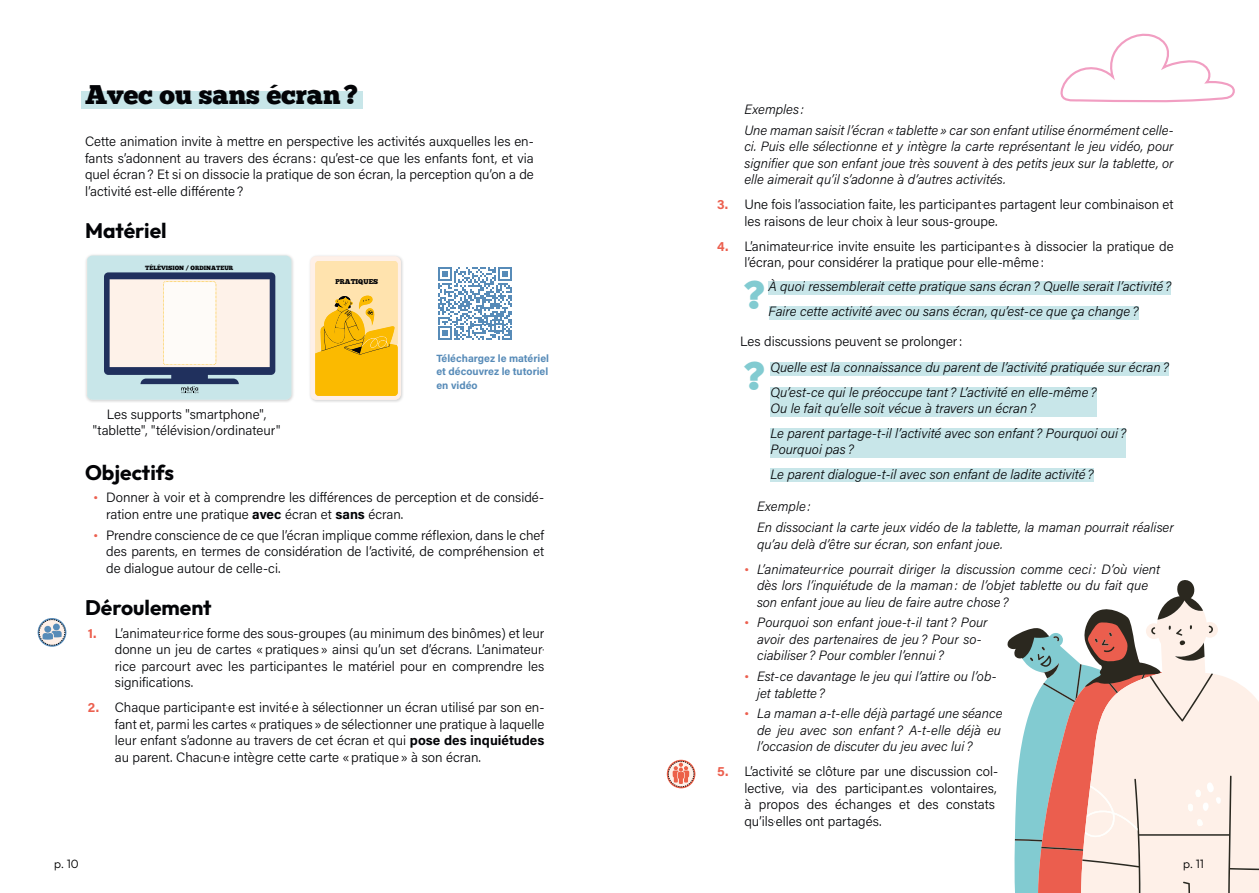
<style>
.page{position:relative;width:1259px;height:893px;background:#fff}
.page>*{position:absolute;margin:0;border:0;box-sizing:border-box;transform-origin:0 0}
.Text{font:39.9px "Chunk Five";color:#82cbd1}
.Titre_1{font:27px "Chunk Five";color:#030407}
.Sous-titre_1{font:700 21px "Outfit";color:#030407}
.Text-2{font:300 13.5px/16.5px "Acumin Pro";color:#030407;text-align:justify}
.Number{font:italic 300 13.5px/16.5px "Acumin Pro";color:#030407}
.Questions_surlignage_1{font:italic 300 13.5px/16.2px "Acumin Pro";color:#030407}
.Number-2{font:300 13.5px "Acumin Pro";color:#030407}
.Exemples{font:italic 300 13.5px "Acumin Pro";color:#030407}
.t1{font:300 12px "Outfit";color:#000}
.Text-3{font:700 10.5px/13.5px "Acumin Pro";color:#578bb8;text-align:justify}
.t2{font:7.05px "Chunk Five";color:#030407}
.t3{font:6.15px "Chunk Five";color:#030407}
.s1{font-weight:700;color:#ec604f}
.s2{font-family:"Chunk Five";font-weight:400;color:#ec604f}
.s3{font-weight:700}
.s4{font-family:"Chunk Five";font-weight:400;font-style:normal;color:#ec604f}
</style>
<div class="page">
<svg style="left:1007px;top:580px;width:252px;height:313px"></svg>
<div style="left:81px;top:92px;width:281px;height:17px;background:#c8e6e9"></div>
<div style="left:84px;top:253px;width:319px;height:150px;background:#000;opacity:.2"></div>
<svg style="left:87px;top:255px;width:204px;height:145px;background:#cad3d6"></svg>
<svg style="left:311px;top:256px;width:90px;height:144px;background:#f8ce64"></svg>
<svg style="left:438px;top:267px;width:73px;height:73px"></svg>
<svg style="left:667px;top:760px;width:28px;height:28px"></svg>
<svg style="left:668px;top:761px;width:26px;height:26px"></svg>
<div style="left:768px;top:281px;width:403px;height:14px;background:#c8e6e9"></div>
<div style="left:768px;top:306px;width:370px;height:13px;background:#c8e6e9"></div>
<svg style="left:1060px;top:33px;width:175px;height:70px"></svg>
<svg style="left:38px;top:618px;width:28px;height:29px"></svg>
<svg style="left:39px;top:619px;width:26px;height:26px"></svg>
<div style="left:770px;top:362px;width:399px;height:14px;background:#c8e6e9"></div>
<div style="left:770px;top:387px;width:326px;height:29px;background:#c8e6e9"></div>
<div style="left:770px;top:428px;width:356px;height:29px;background:#c8e6e9"></div>
<div style="left:770px;top:469px;width:323px;height:13px;background:#c8e6e9"></div>
<p class="Titre_1" style="left:85px;top:78px;width:274px">Avec ou sans écran?</p>
<p class="Text-2" style="left:85px;top:133px;width:450px">Cette animation invite à mettre en perspective les activités auxquelles les en&shy;fants s’adonnent au travers des écrans : qu’est-ce que les enfants font, et via quel écran? Et si on dissocie la pratique de son écran, la perception qu’on a de l’activité est-elle différente?</p>
<p class="Sous-titre_1" style="left:85px;top:217px;width:83px">Matériel</p>
<p class="t3" style="left:145px;top:264px;width:90px">TÉLÉVISION / ORDINATEUR</p>
<p class="Exemples" style="left:744px;top:100px;width:61px">Exemples :</p>
<p class="Number" style="left:744px;top:121px;width:431px;text-align:justify">Une maman saisit l’écran «tablette» car son enfant utilise énormément celle&shy;ci. Puis elle sélectionne et y intègre la carte représentant le jeu vidéo, pour signifier que son enfant joue très souvent à des petits jeux sur la tablette, or elle aimerait qu’il s’adonne à d’autres activités.</p>
<p class="Text-2" style="left:744px;top:196px;width:431px;text-indent:-27px"><span class="s1">3.</span> Une fois l’association faite, les participant.es partagent leur combinaison et les raisons de leur choix à leur sous-groupe.</p>
<p class="Text-2" style="left:744px;top:237px;width:431px;text-indent:-27px"><span class="s1">4.</span> L’animateur.rice invite ensuite les participant.e.s à dissocier la pratique de l’écran, pour considérer la pratique pour elle-même:</p>
<p class="t2" style="left:335px;top:277px;width:44px">PRATIQUES</p>
<p class="Questions_surlignage_1" style="left:768px;top:278px;width:404px">À quoi ressemblerait cette pratique sans écran? Quelle serait l’activité?</p>
<p class="Text" style="left:744px;top:271px;width:22px">?</p>
<p class="Questions_surlignage_1" style="left:768px;top:302px;width:371px">Faire cette activité avec ou sans écran, qu’est-ce que ça change?</p>
<p class="Text-2" style="left:93px;top:405px;width:189px;text-align:center">Les supports "smartphone", "tablette", "télévision/ordinateur"</p>
<p class="Sous-titre_1" style="left:85px;top:459px;width:91px">Objectifs</p>
<p class="Number-2" style="left:740px;top:332px;width:224px">Les discussions peuvent se prolonger:</p>
<p class="Text-3" style="left:436px;top:351px;width:114px">Téléchargez le matériel et découvrez le tutoriel en vidéo</p>
<p class="Text" style="left:744px;top:351px;width:22px">?</p>
<p class="Questions_surlignage_1" style="left:770px;top:359px;width:400px">Quelle est la connaissance du parent de l’activité pratiquée sur écran?</p>
<p class="Questions_surlignage_1" style="left:770px;top:383px;width:328px">Qu’est-ce qui le préoccupe tant ? L’activité en elle-même?<br>Ou le fait qu’elle soit vécue à travers un écran?</p>
<p class="Questions_surlignage_1" style="left:770px;top:424px;width:357px">Le parent partage-t-il l’activité avec son enfant ? Pourquoi oui ?<br>Pourquoi pas ?</p>
<p class="Questions_surlignage_1" style="left:770px;top:465px;width:325px">Le parent dialogue-t-il avec son enfant de ladite activité?</p>
<p class="Text-2" style="left:106px;top:489px;width:439px;text-indent:-13px"><span class="s2">•</span> Donner à voir et à comprendre les différences de perception et de considé&shy;ration entre une pratique <span class="s3">avec</span> écran et <span class="s3">sans</span> écran.</p>
<p class="Text-2" style="left:106px;top:526px;width:439px;text-indent:-13px"><span class="s2">•</span> Prendre conscience de ce que l’écran implique comme réflexion, dans le chef des parents, en termes de considération de l’activité, de compréhension et de dialogue autour de celle-ci.</p>
<p class="Sous-titre_1" style="left:85px;top:594px;width:128px">Déroulement</p>
<p class="Text-2" style="left:115px;top:624px;width:431px;text-indent:-27px"><span class="s1">1.</span> L’animateur.rice forme des sous-groupes (au minimum des binômes) et leur donne un jeu de cartes «pratiques» ainsi qu’un set d’écrans. L’animateur. rice parcourt avec les participant.es le matériel pour en comprendre les significations.</p>
<p class="Text-2" style="left:115px;top:699px;width:431px;text-indent:-27px"><span class="s1">2.</span> Chaque participant.e est invité.e à sélectionner un écran utilisé par son en&shy;fant et, parmi les cartes «pratiques» de sélectionner une pratique à laquelle leur enfant s’adonne au travers de cet écran et qui <span class="s3">pose des inquiétudes </span>au parent. Chacun.e intègre cette carte «pratique» à son écran.</p>
<p class="Exemples" style="left:757px;top:497px;width:55px">Exemple:</p>
<p class="Number" style="left:757px;top:519px;width:418px">En dissociant la carte jeux vidéo de la tablette, la maman pourrait réaliser qu’au delà d’être sur écran, son enfant joue.</p>
<p class="Number" style="left:757px;top:560px;width:404px;text-indent:-13px"><span class="s4">•</span> L’animateur.rice pourrait diriger la discussion comme ceci : D’où vient dès lors l’inquiétude de la maman: de l’objet tablette ou du fait que son enfant joue au lieu de faire autre chose?</p>
<p class="Number" style="left:757px;top:614px;width:232px;text-indent:-13px"><span class="s4">•</span> Pourquoi son enfant joue-t-il tant ? Pour avoir des partenaires de jeu? Pour so&shy;ciabiliser ? Pour combler l’ennui ?</p>
<p class="Number" style="left:757px;top:668px;width:241px;text-indent:-13px"><span class="s4">•</span> Est-ce davantage le jeu qui l’attire ou l’ob&shy;jet tablette?</p>
<p class="Number" style="left:757px;top:705px;width:247px;text-align:justify;text-indent:-13px"><span class="s4">•</span> La maman a-t-elle déjà partagé une séance de jeu avec son enfant ? A-t-elle déjà eu l’occasion de discuter du jeu avec lui ?</p>
<p class="Text-2" style="left:744px;top:763px;width:255px;text-align:left;text-indent:-27px"><span class="s1">5.</span> L’activité se clôture par une discussion col&shy;lective, via des participant.es volontaires, à propos des échanges et des constats qu’ils.elles ont partagés.</p>
<p class="t1" style="left:54px;top:857px;width:26px">p. 10</p>
<p class="t1" style="left:1183px;top:857px;width:22px">p. 11</p>
</div>
